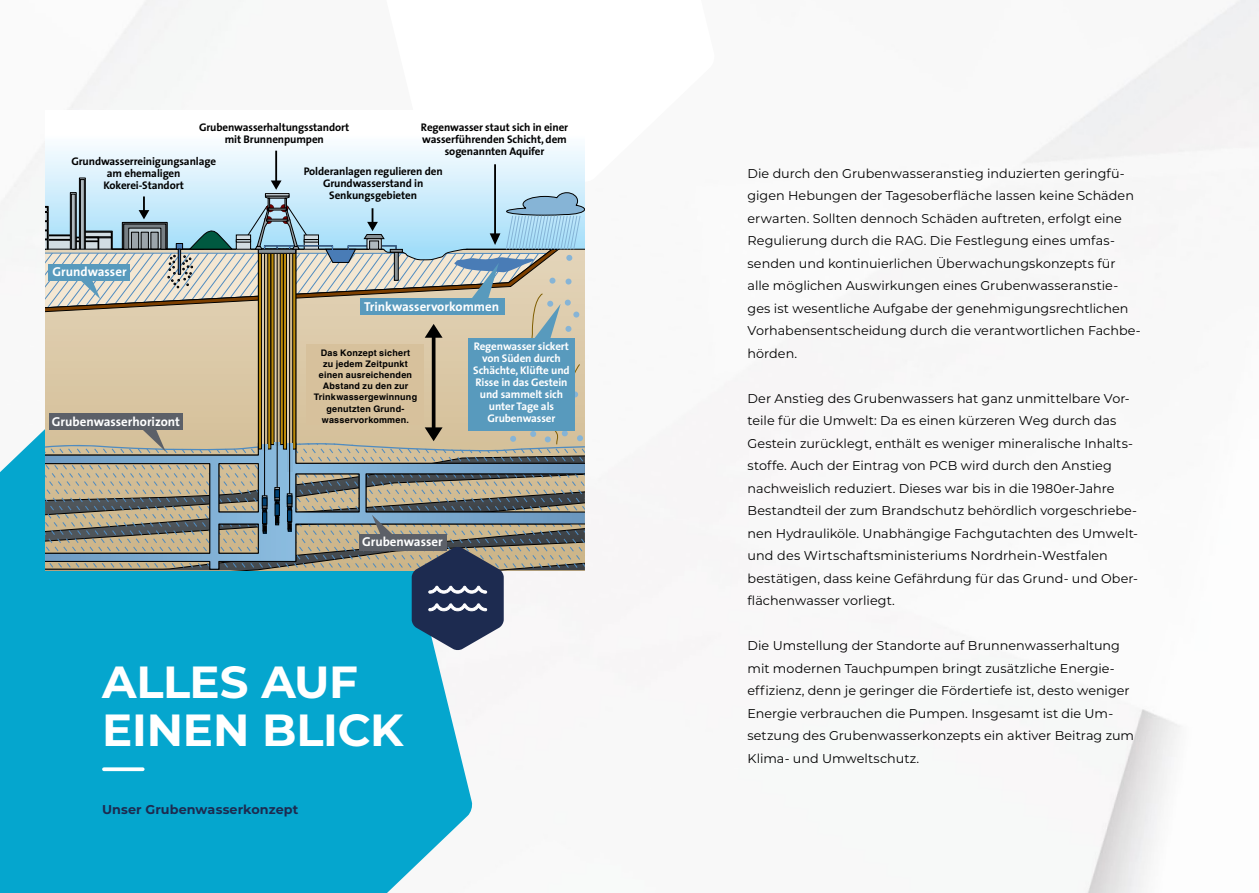
<style>
.page{position:relative;width:1259px;height:893px;background:#fff}
.page>*{position:absolute;margin:0;border:0;box-sizing:border-box;transform-origin:0 0}
.t1{font:700 45px/48px "Montserrat";letter-spacing:-.005em;color:#fff}
.t2{font:700 12.9px "The Sans";color:#fff}
.t3{font:12.75px/22.5px "Montserrat";color:#000}
.t4{font:700 12.75px "Montserrat";letter-spacing:.01em;color:#1d2b50}
.t5{font:700 11.1px/12px "The Sans";letter-spacing:-.01em;color:#000;text-align:center}
.t6{font:700 11.1px/12px "The Sans";letter-spacing:-.01em;color:#fff;text-align:center}
.t7{font:700 9px/11.2px "Helvetica";letter-spacing:.025em;color:#000;text-align:center}
.s1{font-family:"The Sans Bold Caps";font-weight:400}
</style>
<div class="page">
<img style="left:0;top:0;width:1259px;height:893px">
<svg style="left:0;top:398px;width:473px;height:495px;background:#16abd0"></svg>
<svg style="left:378px;top:0;width:337px;height:183px"></svg>
<svg style="left:104px;top:767px;width:39px;height:4px"></svg>
<svg style="left:45px;top:115px;width:540px;height:535px;background:#9db4b4"></svg>
<p class="t5" style="left:199px;top:121px;width:152px">Grubenwasserhaltungsstandort mit Brunnenpumpen</p>
<p class="t5" style="left:421px;top:121px;width:149px">Regenwasser staut sich in einer wasserführenden Schicht, dem sogenannten Aquifer</p>
<p class="t5" style="left:71px;top:155px;width:146px">Grundwasserreinigungsanlage am ehemaligen<br>Kokerei-Standort</p>
<p class="t5" style="left:304px;top:165px;width:140px">Polderanlagen regulieren den<br>Grundwasserstand in<br>Senkungsgebieten</p>
<p class="t2" style="left:52px;top:261px;width:76px">Grundwasser</p>
<p class="t2" style="left:52px;top:411px;width:130px">Grubenwasserhorizont</p>
<p class="t2" style="left:364px;top:295px;width:137px">Trinkwasservorkommen</p>
<p class="t5" style="left:307px;top:346px;width:115px">Mindestens <span class="s1">150</span> Meter<br>Sicherheitsabstand zwischen Grubenwasser und den Trinkwasser&shy;vorkommen der<br>Halterner Sande</p>
<p class="t6" style="left:473px;top:340px;width:98px">Regenwasser sickert von Süden durch<br>Schächte, Klüfte und<br>Risse in das Gestein und sammelt sich unter Tage als<br>Grubenwasser</p>
<p class="t7" style="left:314px;top:348px;width:105px">Das Konzept sichert<br>zu jedem Zeitpunkt einen ausreichenden<br>Abstand zu den zur<br>Trinkwassergewinnung genutzten Grund&shy;wasservorkommen.</p>
<p class="t2" style="left:362px;top:531px;width:82px">Grubenwasser</p>
<h1 class="t1" style="left:102px;top:656px;width:303px">ALLES AUF<br>EINEN BLICK</h1>
<p class="t4" style="left:102px;top:800px;width:198px">Unser Grubenwasserkonzept</p>
<p class="t3" style="left:747px;top:161px;width:395px">Die durch den Grubenwasseranstieg induzierten geringfü&shy;gigen Hebungen der Tagesoberfläche lassen keine Schäden erwarten. Sollten dennoch Schäden auftreten, erfolgt eine Regulierung durch die RAG. Die Festlegung eines umfas&shy;senden und kontinuierlichen Überwachungskonzepts für<br>alle möglichen Auswirkungen eines Grubenwasseranstie&shy;ges ist wesentliche Aufgabe der genehmigungsrechtlichen Vorhabensentscheidung durch die verantwortlichen Fachbe&shy;hörden.</p>
<p class="t3" style="left:747px;top:386px;width:392px">Der Anstieg des Grubenwassers hat ganz unmittelbare Vor&shy;teile für die Umwelt: Da es einen kürzeren Weg durch das Gestein zurücklegt, enthält es weniger mineralische Inhalts&shy;stoffe. Auch der Eintrag von PCB wird durch den Anstieg nachweislich reduziert. Dieses war bis in die 1980er-Jahre Bestandteil der zum Brandschutz behördlich vorgeschriebe&shy;nen Hydrauliköle. Unabhängige Fachgutachten des Umwelt&shy;und des Wirtschaftsministeriums Nordrhein-Westfalen bestätigen, dass keine Gefährdung für das Grund- und Ober&shy;flächenwasser vorliegt.</p>
<p class="t3" style="left:747px;top:634px;width:388px">Die Umstellung der Standorte auf Brunnenwasserhaltung mit modernen Tauchpumpen bringt zusätzliche Energie&shy;effizienz, denn je geringer die Fördertiefe ist, desto weniger Energie verbrauchen die Pumpen. Insgesamt ist die Um&shy;setzung des Grubenwasserkonzepts ein aktiver Beitrag zum Klima- und Umweltschutz.</p>
</div>
